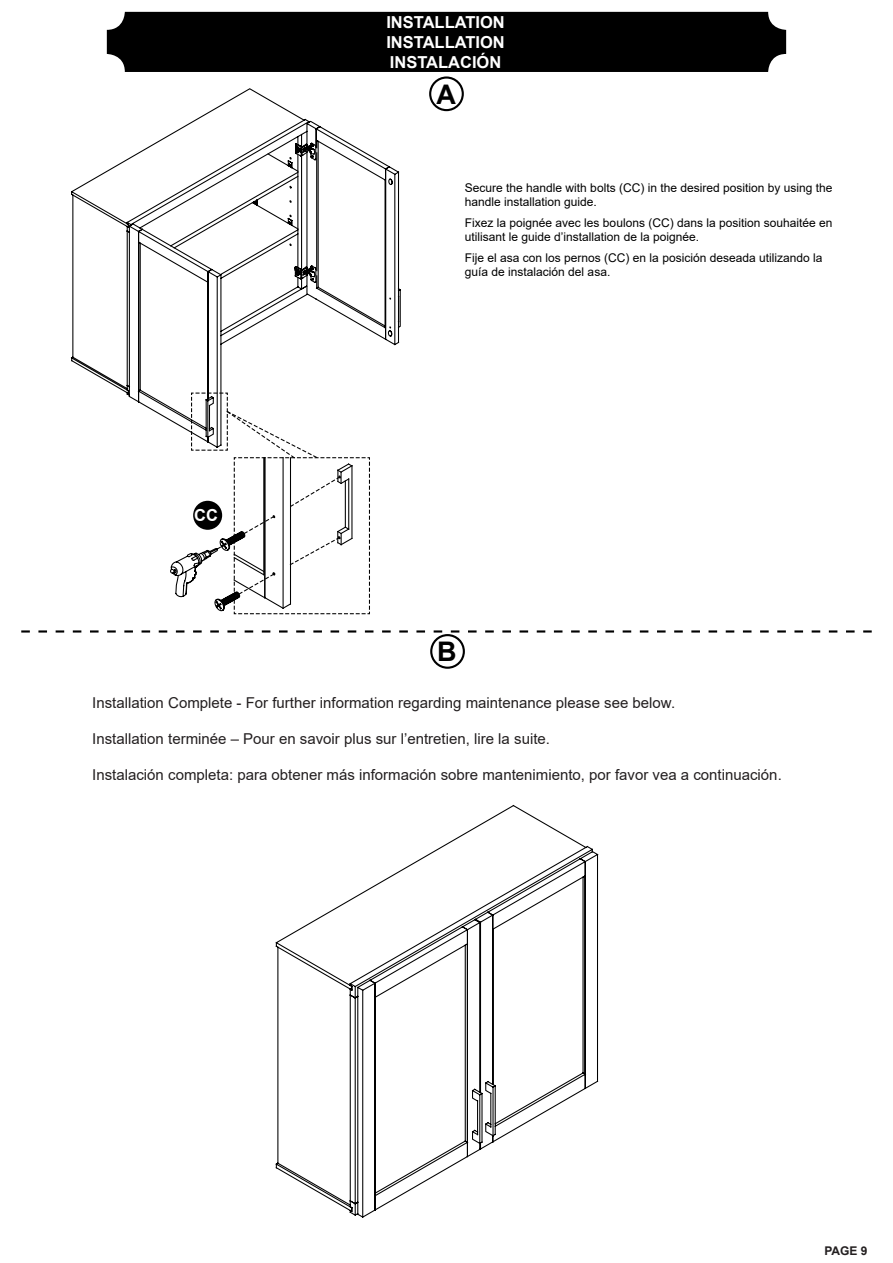
<style>
.page{position:relative;width:893px;height:1263px;background:#fff}
.page>*{position:absolute;margin:0;border:0;box-sizing:border-box;transform-origin:0 0}
.t1{font:700 27px "Arial";color:#000}
.t2{font:700 16.5px "Arial";color:#fff}
.t3{font:15px "Arial";color:#231f20}
.t4{font:12px/14.4px "Arial";color:#000}
.t5{font:700 12px "Arial";color:#231f20}
</style>
<div class="page">
<div style="left:107px;top:12px;width:679px;height:60px;background:#000;border-radius:18px"></div>
<div style="left:429px;top:76px;width:35px;height:35px;border:2px solid #000;border-radius:50%"></div>
<svg style="left:275px;top:804px;width:324px;height:414px"></svg>
<svg style="left:21px;top:630px;width:851px;height:2px"></svg>
<div style="left:430px;top:634px;width:35px;height:35px;border:2px solid #000;border-radius:50%"></div>
<svg style="left:70px;top:88px;width:331px;height:332px"></svg>
<svg style="left:294px;top:142px;width:23px;height:4px"></svg>
<svg style="left:169px;top:146px;width:224px;height:274px"></svg>
<svg style="left:169px;top:392px;width:202px;height:223px"></svg>
<p class="t2" style="left:386px;top:11px;width:120px">INSTALLATION</p>
<p class="t2" style="left:386px;top:30px;width:120px">INSTALLATION</p>
<p class="t2" style="left:390px;top:50px;width:113px">INSTALACIÓN</p>
<p class="t1" style="left:437px;top:75px;width:21px">A</p>
<p class="t2" style="left:194px;top:504px;width:25px">CC</p>
<p class="t4" style="left:465px;top:180px;width:369px">Secure the handle with bolts (CC) in the desired position by using the handle installation guide.</p>
<p class="t4" style="left:465px;top:215px;width:369px">Fixez la poignée avec les boulons (CC) dans la position souhaitée en utilisant le guide d’installation de la poignée.</p>
<p class="t4" style="left:465px;top:250px;width:359px">Fije el asa con los pernos (CC) en la posición deseada utilizando la guía de instalación del asa.</p>
<p class="t1" style="left:437px;top:633px;width:21px">B</p>
<p class="t3" style="left:92px;top:692px;width:584px">Installation Complete - For further information regarding maintenance please see below.</p>
<p class="t3" style="left:92px;top:728px;width:459px">Installation terminée – Pour en savoir plus sur l’entretien, lire la suite.</p>
<p class="t3" style="left:92px;top:764px;width:691px">Instalación completa: para obtener más información sobre mantenimiento, por favor vea a continuación.</p>
<p class="t5" style="left:824px;top:1242px;width:45px">PAGE 9</p>
</div>
